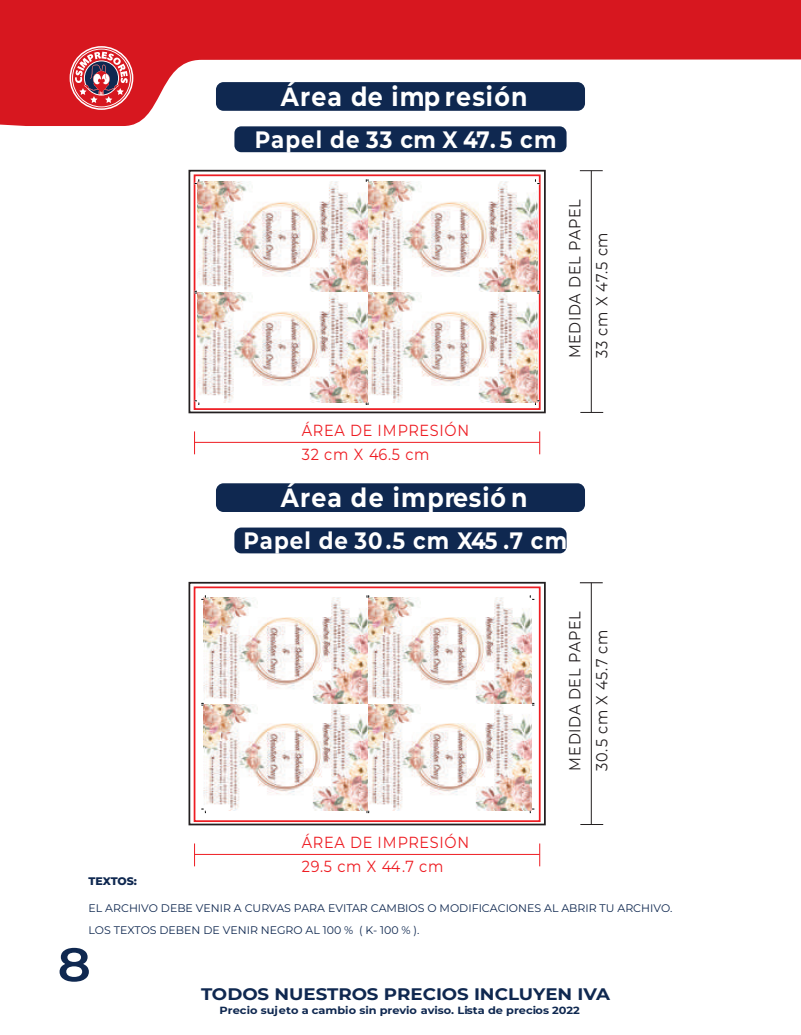
<style>
.page{position:relative;width:801px;height:1035px;background:#fff}
.page>*{position:absolute;margin:0;border:0;box-sizing:border-box;transform-origin:0 0}
.t1{font:600 47px "Montserrat";color:#0f2850;scale:1.09 1}
.t2{font:700 26.25px "Montserrat";letter-spacing:.05em;color:#fff;scale:.9 1}
.t3{font:700 23.75px "Montserrat";letter-spacing:.05em;color:#fff;scale:.9 1}
.t4{font:700 16.75px "Montserrat";color:#0f2850;scale:1.09 1}
.t5{font:16px/23.5px "Montserrat";letter-spacing:.05em;color:#ee1d23;scale:.9 1}
.t6{font:16px/27.2px "Montserrat";letter-spacing:.05em;color:#231f20;scale:.9 1}
.t7{font:11px/21.5px "Montserrat";color:#0f2850}
.t8{font:800 11px "Montserrat";letter-spacing:-.005em;color:#0f2850}
.t9{font:700 10.5px "Montserrat";color:#0f2850;scale:1.09 1}
</style>
<div class="page">
<div style="left:234px;top:126px;width:332px;height:26px;background:#0f2850;border-radius:7px"></div>
<svg style="left:580px;top:170px;width:23px;height:1px"></svg>
<hr style="left:195px;top:442px;width:345px;height:1px;background:#ee1d23">
<svg style="left:539px;top:431px;width:1px;height:23px"></svg>
<svg style="left:194px;top:431px;width:1px;height:23px"></svg>
<hr style="left:591px;top:171px;width:1px;height:241px;background:#231f20">
<svg style="left:580px;top:412px;width:23px;height:1px"></svg>
<div style="left:188px;top:170px;width:358px;height:243px;border:2px solid #231f20"></div>
<div style="left:194px;top:174px;width:346px;height:236px;border:2px solid #ee1d23"></div>
<img style="left:197px;top:182px;width:338px;height:220px">
<svg style="left:365px;top:290px;width:4px;height:4px"></svg>
<svg style="left:195px;top:400px;width:5px;height:5px"></svg>
<svg style="left:534px;top:400px;width:6px;height:5px"></svg>
<svg style="left:365px;top:400px;width:4px;height:5px"></svg>
<svg style="left:195px;top:179px;width:5px;height:6px"></svg>
<svg style="left:195px;top:290px;width:5px;height:4px"></svg>
<svg style="left:365px;top:179px;width:4px;height:6px"></svg>
<svg style="left:534px;top:179px;width:6px;height:6px"></svg>
<svg style="left:534px;top:290px;width:6px;height:4px"></svg>
<div style="left:234px;top:527px;width:332px;height:26px;background:#0f2850;border-radius:7px"></div>
<div style="left:216px;top:483px;width:369px;height:29px;background:#0f2850;border-radius:8px"></div>
<svg style="left:0;top:0;width:801px;height:126px;fill:#d7171f"></svg>
<svg style="left:70px;top:46px;width:63px;height:64px"></svg>
<svg style="left:71px;top:48px;width:61px;height:60px;background:#c45c66"></svg>
<svg style="left:580px;top:582px;width:23px;height:1px"></svg>
<hr style="left:195px;top:854px;width:345px;height:1px;background:#ee1d23">
<svg style="left:539px;top:843px;width:1px;height:23px"></svg>
<svg style="left:194px;top:843px;width:1px;height:23px"></svg>
<hr style="left:591px;top:583px;width:1px;height:241px;background:#231f20">
<svg style="left:580px;top:824px;width:23px;height:1px"></svg>
<div style="left:188px;top:582px;width:358px;height:243px;border:2px solid #231f20"></div>
<div style="left:194px;top:586px;width:346px;height:236px;border:2px solid #ee1d23"></div>
<img style="left:204px;top:598px;width:326px;height:212px">
<svg style="left:366px;top:702px;width:4px;height:4px"></svg>
<svg style="left:201px;top:808px;width:5px;height:5px"></svg>
<svg style="left:529px;top:808px;width:5px;height:5px"></svg>
<svg style="left:366px;top:808px;width:4px;height:5px"></svg>
<svg style="left:201px;top:595px;width:5px;height:5px"></svg>
<svg style="left:201px;top:702px;width:5px;height:4px"></svg>
<svg style="left:366px;top:595px;width:4px;height:5px"></svg>
<svg style="left:529px;top:595px;width:5px;height:5px"></svg>
<svg style="left:529px;top:702px;width:5px;height:4px"></svg>
<h2 class="t2" style="left:281px;top:79px;width:276px">Área de imp resión</h2>
<h3 class="t3" style="left:255px;top:123px;width:337px">Papel de 33 cm X 47. 5 cm</h3>
<h3 class="t6" style="left:561px;top:358px;width:179px;rotate:-90deg">MEDIDA DEL PAPEL<br>33 cm X 47.5 cm</h3>
<h3 class="t5" style="left:302px;top:418px;width:187px">ÁREA DE IMPRESIÓN<br>32 cm X 46.5 cm</h3>
<h2 class="t2" style="left:281px;top:480px;width:276px">Área de impresió n</h2>
<h3 class="t3" style="left:243px;top:524px;width:361px">Papel de 30.5 cm X45 .7 cm</h3>
<h3 class="t5" style="left:302px;top:830px;width:187px">ÁREA DE IMPRESIÓN<br>29.5 cm X 44.7 cm</h3>
<h3 class="t6" style="left:561px;top:770px;width:179px;rotate:-90deg">MEDIDA DEL PAPEL<br>30.5 cm X 45.7 cm</h3>
<p class="t8" style="left:89px;top:873px;width:50px">TEXTOS:</p>
<p class="t7" style="left:89px;top:897px;width:585px">EL ARCHIVO DEBE VENIR A CURVAS PARA EVITAR CAMBIOS O MODIFICACIONES AL ABRIR TU ARCHIVO.<br>LOS TEXTOS DEBEN DE VENIR NEGRO AL 100 % ( K- 100 % ).</p>
<h1 class="t1" style="left:58px;top:933px;width:32px">8</h1>
<h3 class="t4" style="left:201px;top:982px;width:377px">TODOS NUESTROS PRECIOS INCLUYEN IVA</h3>
<p class="t9" style="left:220px;top:1003px;width:332px">Precio sujeto a cambio sin previo aviso. Lista de precios 2022</p>
</div>
